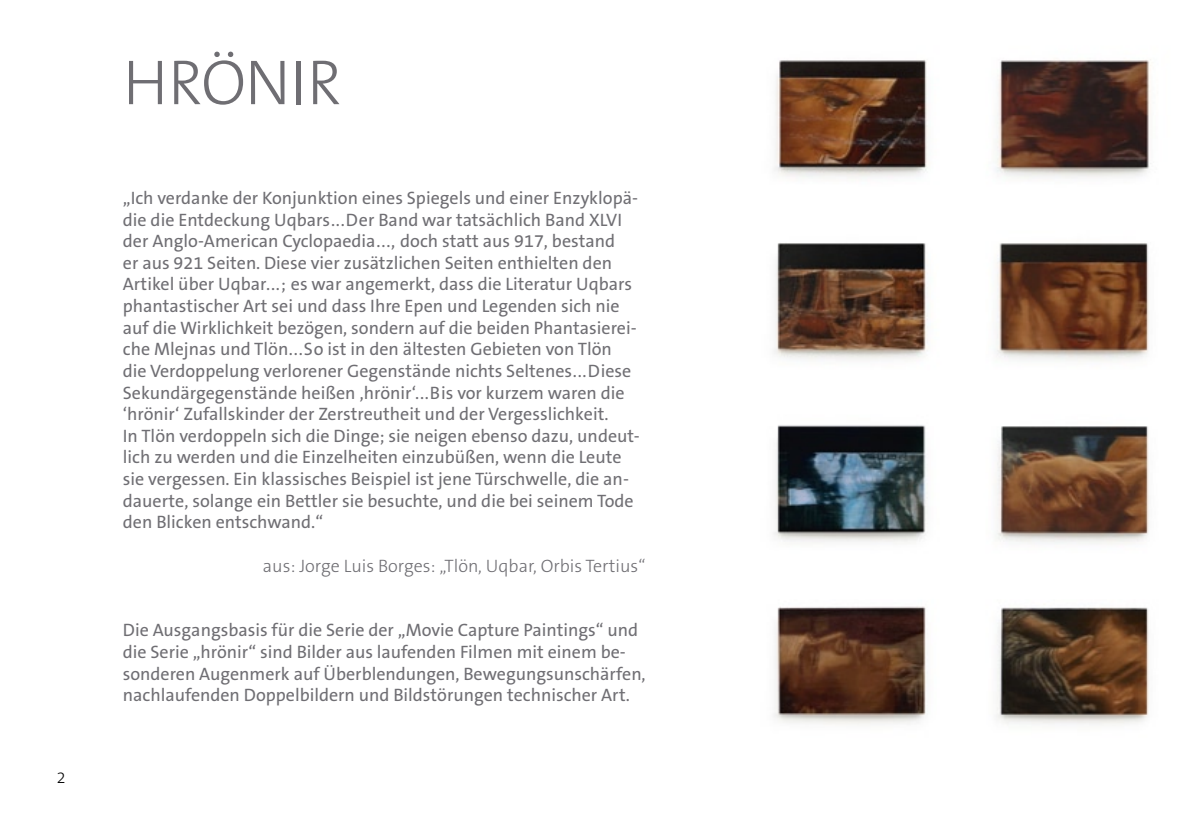
<style>
.page{position:relative;width:1191px;height:840px;background:#fff}
.page>*{position:absolute;margin:0;border:0;box-sizing:border-box;transform-origin:0 0}
.t1{font:300 64px "The Sans B Plus W3";color:#6f6e73}
.t2{font:18px/21.6px "The Sans B Plus W5 Plain";color:#6f6e73}
.t3{font:300 18px "The Sans B Plus W3";color:#6f6e73}
.t4{font:300 16px "The Sans B Plus W3";color:#000}
</style>
<div class="page">
<img style="left:773px;top:60px;width:378px;height:665px">
<p class="t4" style="left:57px;top:767px;width:10px">2</p>
<p class="t1" style="left:123px;top:41px;width:220px">HRÖNIR</p>
<p class="t2" style="left:123px;top:187px;width:516px">„Ich verdanke der Konjunktion eines Spiegels und einer Enzyklopä&shy;die die Entdeckung Uqbars...Der Band war tatsächlich Band XLVI der Anglo-American Cyclopaedia..., doch statt aus 917, bestand<br>er aus 921 Seiten. Diese vier zusätzlichen Seiten enthielten den Artikel über Uqbar...; es war angemerkt, dass die Literatur Uqbars phantastischer Art sei und dass Ihre Epen und Legenden sich nie auf die Wirklichkeit bezögen, sondern auf die beiden Phantasierei&shy;che Mlejnas und Tlön...So ist in den ältesten Gebieten von Tlön die Verdoppelung verlorener Gegenstände nichts Seltenes...Diese Sekundärgegenstände heißen ‚hrönir‘...Bis vor kurzem waren die ‘hrönir‘ Zufallskinder der Zerstreutheit und der Vergesslichkeit.</p>
<p class="t2" style="left:123px;top:425px;width:518px">In Tlön verdoppeln sich die Dinge; sie neigen ebenso dazu, undeut&shy;lich zu werden und die Einzelheiten einzubüßen, wenn die Leute sie vergessen. Ein klassisches Beispiel ist jene Türschwelle, die an&shy;dauerte, solange ein Bettler sie besuchte, und die bei seinem Tode den Blicken entschwand.“</p>
<p class="t3" style="left:263px;top:553px;width:384px">aus: Jorge Luis Borges: „Tlön, Uqbar, Orbis Tertius“</p>
<p class="t2" style="left:123px;top:619px;width:524px">Die Ausgangsbasis für die Serie der „Movie Capture Paintings“ und die Serie „hrönir“ sind Bilder aus laufenden Filmen mit einem be&shy;sonderen Augenmerk auf Überblendungen, Bewegungsunschärfen, nachlaufenden Doppelbildern und Bildstörungen technischer Art.</p>
</div>
